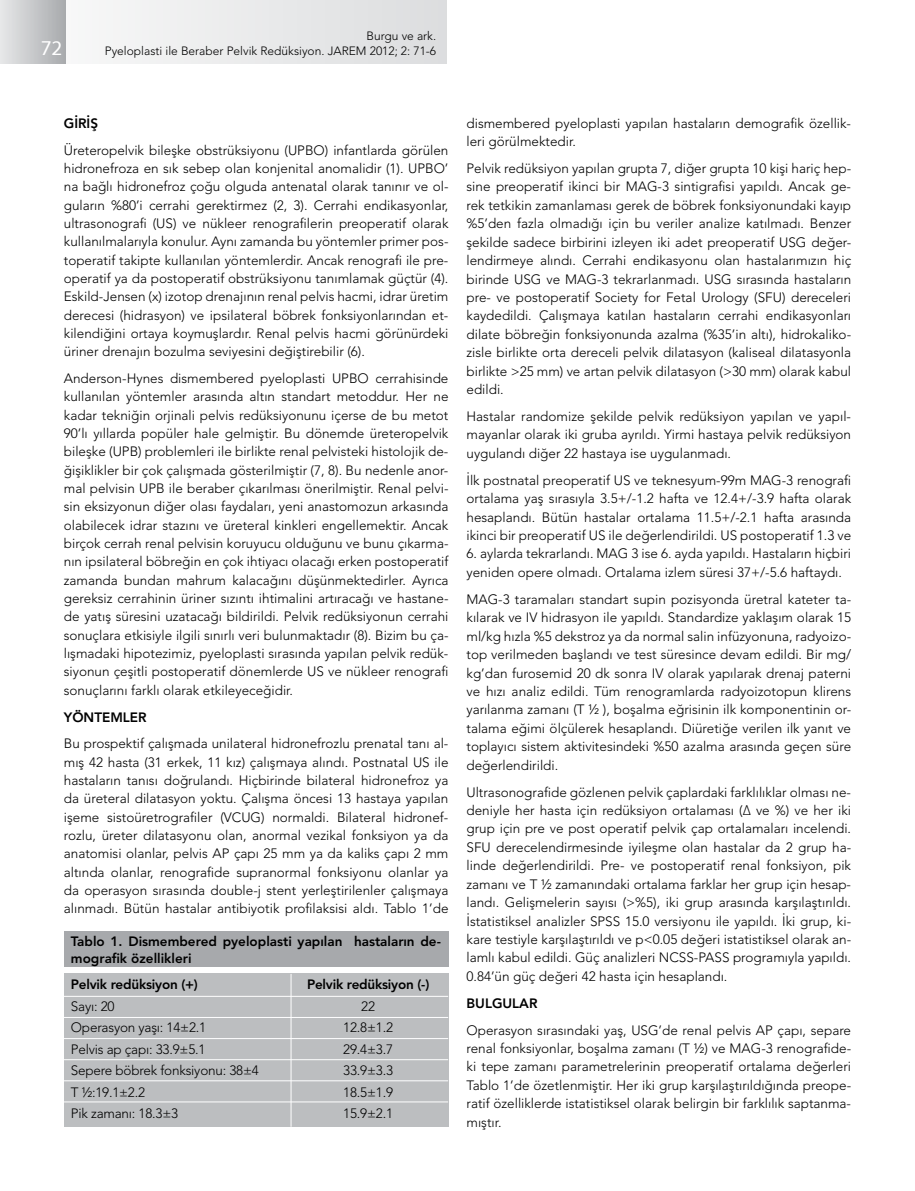
<style>
.page{position:relative;width:915px;height:1191px;background:#fff}
.page>*{position:absolute;margin:0;border:0;box-sizing:border-box;transform-origin:0 0}
.t1{font:21px "Myriad";color:#fff}
.t2{font:300 13.5px/18.5px "Avenir LT Std";color:#000;text-align:justify}
.t3{font:800 13.5px/16.5px "Avenir LT Std";color:#000}
.t4{font:300 12px/14.9px "Avenir LT Std";color:#000;text-align:right}
</style>
<div class="page">
<div style="left:3px;top:0;width:443px;height:64px;background:linear-gradient(to bottom,#e9eaeb,#e9eaeb)"></div>
<div style="left:0;top:0;width:65px;height:64px;background:linear-gradient(to right,#e7e8e9,#a9abae)"></div>
<div style="left:64px;top:973px;width:384px;height:154px;background:#bcbec0"></div>
<div style="left:64px;top:931px;width:384px;height:36px;background:#a7a9ac"></div>
<hr style="left:64px;top:996px;width:384px;height:1px;background:#fff">
<hr style="left:64px;top:1059px;width:384px;height:1px;background:#fff">
<hr style="left:64px;top:1017px;width:384px;height:1px;background:#fff">
<hr style="left:64px;top:1080px;width:384px;height:1px;background:#fff">
<hr style="left:64px;top:1038px;width:384px;height:1px;background:#fff">
<hr style="left:64px;top:1101px;width:384px;height:1px;background:#fff">
<hr style="left:290px;top:974px;width:1px;height:152px;background:#fff">
<h1 class="t1" style="left:41px;top:35px;width:23px">72</h1>
<p class="t4" style="left:105px;top:29px;width:333px">Burgu ve ark.<br>Pyeloplasti ile Beraber Pelvik Redüksiyon. JAREM 2012; 2: 71-6</p>
<p class="t3" style="left:64px;top:115px;width:36px">GİRİŞ</p>
<p class="t2" style="left:64px;top:141px;width:386px">Üreteropelvik bileşke obstrüksiyonu (UPBO) infantlarda görülen hidronefroza en sık sebep olan konjenital anomalidir (1). UPBO’ na bağlı hidronefroz çoğu olguda antenatal olarak tanınır ve ol&shy;guların %80’i cerrahi gerektirmez (2, 3). Cerrahi endikasyonlar, ultrasonografi (US) ve nükleer renografilerin preoperatif olarak kullanılmalarıyla konulur. Aynı zamanda bu yöntemler primer pos&shy;toperatif takipte kullanılan yöntemlerdir. Ancak renografi ile pre&shy;operatif ya da postoperatif obstrüksiyonu tanımlamak güçtür (4).<br>Eskild-Jensen (x) izotop drenajının renal pelvis hacmi, idrar üretim derecesi (hidrasyon) ve ipsilateral böbrek fonksiyonlarından et&shy;kilendiğini ortaya koymuşlardır. Renal pelvis hacmi görünürdeki üriner drenajın bozulma seviyesini değiştirebilir (6).</p>
<p class="t2" style="left:64px;top:369px;width:386px">Anderson-Hynes dismembered pyeloplasti UPBO cerrahisinde kullanılan yöntemler arasında altın standart metoddur. Her ne kadar tekniğin orjinali pelvis redüksiyonunu içerse de bu metot 90’lı yıllarda popüler hale gelmiştir. Bu dönemde üreteropelvik bileşke (UPB) problemleri ile birlikte renal pelvisteki histolojik de&shy;ğişiklikler bir çok çalışmada gösterilmiştir (7, 8). Bu nedenle anor&shy;mal pelvisin UPB ile beraber çıkarılması önerilmiştir. Renal pelvi&shy;sin eksizyonun diğer olası faydaları, yeni anastomozun arkasında olabilecek idrar stazını ve üreteral kinkleri engellemektir. Ancak birçok cerrah renal pelvisin koruyucu olduğunu ve bunu çıkarma&shy;nın ipsilateral böbreğin en çok ihtiyacı olacağı erken postoperatif zamanda bundan mahrum kalacağını düşünmektedirler. Ayrıca gereksiz cerrahinin üriner sızıntı ihtimalini artıracağı ve hastane&shy;de yatış süresini uzatacağı bildirildi. Pelvik redüksiyonun cerrahi sonuçlara etkisiyle ilgili sınırlı veri bulunmaktadır (8). Bizim bu ça&shy;lışmadaki hipotezimiz, pyeloplasti sırasında yapılan pelvik redük&shy;siyonun çeşitli postoperatif dönemlerde US ve nükleer renografi sonuçlarını farklı olarak etkileyeceğidir.</p>
<p class="t3" style="left:64px;top:708px;width:84px">YÖNTEMLER</p>
<p class="t2" style="left:64px;top:734px;width:386px">Bu prospektif çalışmada unilateral hidronefrozlu prenatal tanı al&shy;mış 42 hasta (31 erkek, 11 kız) çalışmaya alındı. Postnatal US ile hastaların tanısı doğrulandı. Hiçbirinde bilateral hidronefroz ya da üreteral dilatasyon yoktu. Çalışma öncesi 13 hastaya yapılan işeme sistoüretrografiler (VCUG) normaldi. Bilateral hidronef&shy;rozlu, üreter dilatasyonu olan, anormal vezikal fonksiyon ya da anatomisi olanlar, pelvis AP çapı 25 mm ya da kaliks çapı 2 mm altında olanlar, renografide supranormal fonksiyonu olanlar ya da operasyon sırasında double-j stent yerleştirilenler çalışmaya alınmadı. Bütün hastalar antibiyotik profilaksisi aldı. Tablo 1’de</p>
<p class="t3" style="left:71px;top:933px;width:371px">Tablo 1. Dismembered pyeloplasti yapılan hastaların de&shy;mografik özellikleri</p>
<p class="t3" style="left:71px;top:976px;width:128px">Pelvik redüksiyon (+)</p>
<p class="t3" style="left:307px;top:976px;width:124px">Pelvik redüksiyon (-)</p>
<p class="t2" style="left:71px;top:996px;width:45px">Sayı: 20</p>
<p class="t2" style="left:361px;top:996px;width:15px">22</p>
<p class="t2" style="left:71px;top:1018px;width:137px">Operasyon yaşı: 14±2.1</p>
<p class="t2" style="left:343px;top:1018px;width:51px">12.8±1.2</p>
<p class="t2" style="left:71px;top:1039px;width:136px">Pelvis ap çapı: 33.9±5.1</p>
<p class="t2" style="left:343px;top:1039px;width:51px">29.4±3.7</p>
<p class="t2" style="left:71px;top:1061px;width:189px">Sepere böbrek fonksiyonu: 38±4</p>
<p class="t2" style="left:343px;top:1061px;width:51px">33.9±3.3</p>
<p class="t2" style="left:71px;top:1082px;width:76px">T ½:19.1±2.2</p>
<p class="t2" style="left:343px;top:1082px;width:51px">18.5±1.9</p>
<p class="t2" style="left:71px;top:1104px;width:109px">Pik zamanı: 18.3±3</p>
<p class="t2" style="left:343px;top:1104px;width:51px">15.9±2.1</p>
<p class="t2" style="left:466px;top:114px;width:386px">dismembered pyeloplasti yapılan hastaların demografik özellik&shy;leri görülmektedir.</p>
<p class="t2" style="left:466px;top:159px;width:386px">Pelvik redüksiyon yapılan grupta 7, diğer grupta 10 kişi hariç hep&shy;sine preoperatif ikinci bir MAG-3 sintigrafisi yapıldı. Ancak ge&shy;rek tetkikin zamanlaması gerek de böbrek fonksiyonundaki kayıp %5’den fazla olmadığı için bu veriler analize katılmadı. Benzer şekilde sadece birbirini izleyen iki adet preoperatif USG değer&shy;lendirmeye alındı. Cerrahi endikasyonu olan hastalarımızın hiç birinde USG ve MAG-3 tekrarlanmadı. USG sırasında hastaların pre- ve postoperatif Society for Fetal Urology (SFU) dereceleri kaydedildi. Çalışmaya katılan hastaların cerrahi endikasyonları dilate böbreğin fonksiyonunda azalma (%35’in altı), hidrokaliko&shy;zisle birlikte orta dereceli pelvik dilatasyon (kaliseal dilatasyonla birlikte &gt;25 mm) ve artan pelvik dilatasyon (&gt;30 mm) olarak kabul edildi.</p>
<p class="t2" style="left:466px;top:407px;width:386px">Hastalar randomize şekilde pelvik redüksiyon yapılan ve yapıl&shy;mayanlar olarak iki gruba ayrıldı. Yirmi hastaya pelvik redüksiyon uygulandı diğer 22 hastaya ise uygulanmadı.</p>
<p class="t2" style="left:466px;top:471px;width:386px">İlk postnatal preoperatif US ve teknesyum-99m MAG-3 renografi ortalama yaş sırasıyla 3.5+/-1.2 hafta ve 12.4+/-3.9 hafta olarak hesaplandı. Bütün hastalar ortalama 11.5+/-2.1 hafta arasında ikinci bir preoperatif US ile değerlendirildi. US postoperatif 1.3 ve</p>
<p class="t2" style="left:466px;top:544px;width:386px">6. aylarda tekrarlandı. MAG 3 ise 6. ayda yapıldı. Hastaların hiçbiri yeniden opere olmadı. Ortalama izlem süresi 37+/-5.6 haftaydı.</p>
<p class="t2" style="left:466px;top:590px;width:386px">MAG-3 taramaları standart supin pozisyonda üretral kateter ta&shy;kılarak ve IV hidrasyon ile yapıldı. Standardize yaklaşım olarak 15 ml/kg hızla %5 dekstroz ya da normal salin infüzyonuna, radyoizo&shy;top verilmeden başlandı ve test süresince devam edildi. Bir mg/ kg’dan furosemid 20 dk sonra IV olarak yapılarak drenaj paterni ve hızı analiz edildi. Tüm renogramlarda radyoizotopun klirens yarılanma zamanı (T ½ ), boşalma eğrisinin ilk komponentinin or&shy;talama eğimi ölçülerek hesaplandı. Diüretiğe verilen ilk yanıt ve toplayıcı sistem aktivitesindeki %50 azalma arasında geçen süre değerlendirildi.</p>
<p class="t2" style="left:466px;top:782px;width:386px">Ultrasonografide gözlenen pelvik çaplardaki farklılıklar olması ne&shy;deniyle her hasta için redüksiyon ortalaması (Δ ve %) ve her iki grup için pre ve post operatif pelvik çap ortalamaları incelendi.<br>SFU derecelendirmesinde iyileşme olan hastalar da 2 grup ha&shy;linde değerlendirildi. Pre- ve postoperatif renal fonksiyon, pik zamanı ve T ½ zamanındaki ortalama farklar her grup için hesap&shy;landı. Gelişmelerin sayısı (&gt;%5), iki grup arasında karşılaştırıldı.<br>İstatistiksel analizler SPSS 15.0 versiyonu ile yapıldı. İki grup, ki&shy;kare testiyle karşılaştırıldı ve p&lt;0.05 değeri istatistiksel olarak an&shy;lamlı kabul edildi. Güç analizleri NCSS-PASS programıyla yapıldı.<br>0.84’ün güç değeri 42 hasta için hesaplandı.</p>
<p class="t3" style="left:466px;top:994px;width:73px">BULGULAR</p>
<p class="t2" style="left:466px;top:1020px;width:386px">Operasyon sırasındaki yaş, USG’de renal pelvis AP çapı, separe renal fonksiyonlar, boşalma zamanı (T ½) ve MAG-3 renografide&shy;ki tepe zamanı parametrelerinin preoperatif ortalama değerleri Tablo 1’de özetlenmiştir. Her iki grup karşılaştırıldığında preope&shy;ratif özelliklerde istatistiksel olarak belirgin bir farklılık saptanma&shy;mıştır.</p>
</div>
